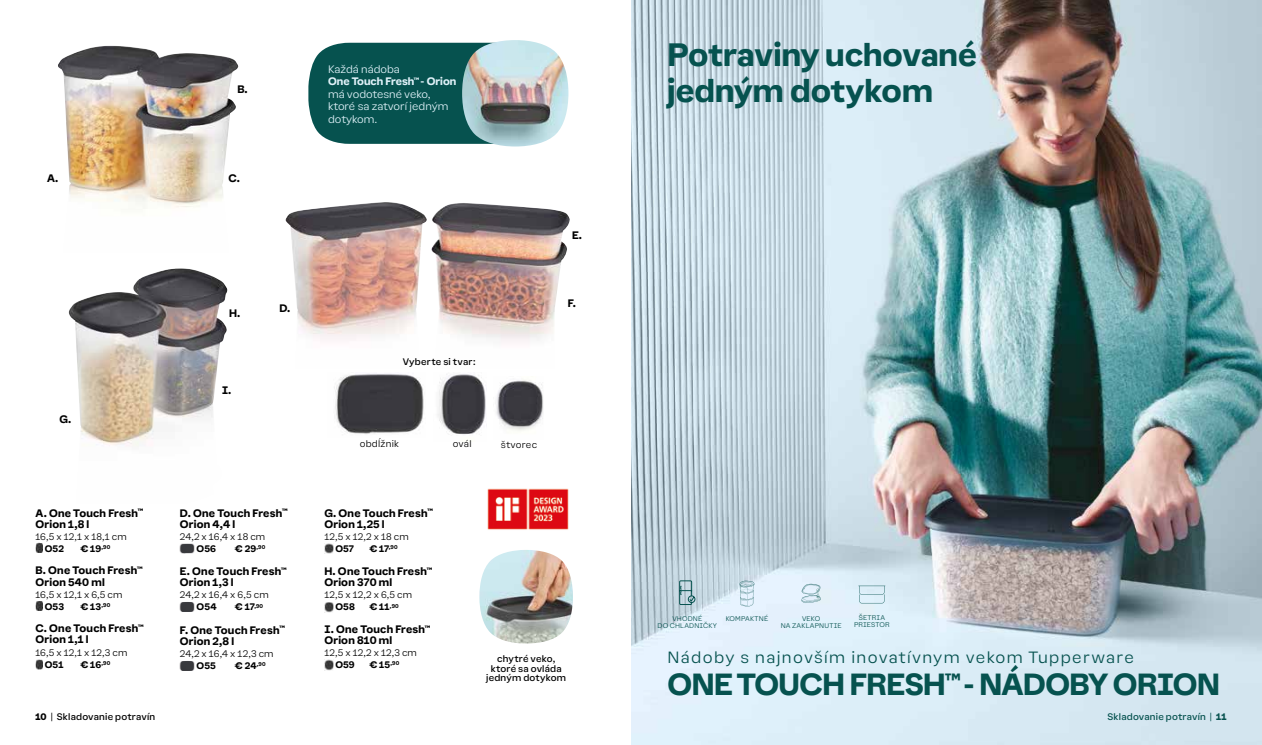
<style>
.page{position:relative;width:1262px;height:745px;background:#fff}
.page>*{position:absolute;margin:0;border:0;box-sizing:border-box;transform-origin:0 0}
.t1{font:700 29.75px/36.2px "Earl Sans";color:#06524f}
.t2{font:700 28.12px "Earl Sans";letter-spacing:-.02em;color:#06524f}
.t3{font:300 15px "Earl Sans";letter-spacing:.09em;color:#06524f}
.t4{font:700 10px/11.2px "Earl Sans";letter-spacing:.02em;color:#000}
.t5{font:300 10px/12.5px "Earl Sans";color:#dff1f8}
.t6{font:300 8.75px "Earl Sans";letter-spacing:.025em;color:#000}
.t7{font:700 8.75px "Earl Sans";letter-spacing:.015em;color:#000}
.t8{font:8.75px/9.5px "Earl Sans";letter-spacing:.025em;color:#000;text-align:center}
.t9{font:8.75px "Earl Sans";letter-spacing:.025em;color:#06524f}
.t10{font:300 6.25px/7.5px "Earl Sans";letter-spacing:.025em;color:#06524f;text-align:center}
.s1{font-weight:700}
.s2{font-weight:900}
</style>
<div class="page">
<img style="left:631px;top:0;width:630px;height:744px">
<img style="left:58px;top:46px;width:180px;height:163px">
<img style="left:285px;top:202px;width:284px;height:140px">
<img style="left:479px;top:550px;width:94px;height:93px">
<img style="left:69px;top:268px;width:158px;height:179px">
<img style="left:334px;top:373px;width:90px;height:61px">
<img style="left:437px;top:374px;width:49px;height:61px">
<img style="left:495px;top:380px;width:48px;height:51px">
<div style="left:308px;top:43px;width:154px;height:101px;background:#06524f"></div>
<img style="left:462px;top:40px;width:106px;height:106px">
<svg style="left:35px;top:542px;width:8px;height:10px"></svg>
<svg style="left:35px;top:601px;width:8px;height:9px"></svg>
<svg style="left:35px;top:659px;width:8px;height:9px"></svg>
<img style="left:180px;top:543px;width:15px;height:10px">
<img style="left:180px;top:602px;width:15px;height:9px">
<img style="left:180px;top:661px;width:15px;height:9px">
<svg style="left:324px;top:543px;width:9px;height:10px"></svg>
<svg style="left:324px;top:602px;width:9px;height:10px"></svg>
<svg style="left:324px;top:659px;width:9px;height:10px"></svg>
<img style="left:487px;top:488px;width:82px;height:42px">
<svg style="left:739px;top:580px;width:15px;height:26px"></svg>
<svg style="left:801px;top:583px;width:19px;height:19px"></svg>
<svg style="left:679px;top:580px;width:16px;height:24px"></svg>
<svg style="left:858px;top:585px;width:27px;height:18px"></svg>
<p class="t4" style="left:237px;top:82px;width:12px">B.</p>
<p class="t4" style="left:47px;top:171px;width:13px">A.</p>
<p class="t4" style="left:229px;top:171px;width:13px">C.</p>
<p class="t4" style="left:60px;top:412px;width:13px">G.</p>
<p class="t4" style="left:229px;top:306px;width:13px">H.</p>
<p class="t4" style="left:222px;top:383px;width:11px">I.</p>
<p class="t4" style="left:279px;top:301px;width:12px">D.</p>
<p class="t4" style="left:35px;top:506px;width:109px">A. One Touch Fresh<sup>™<br></sup>Orion 1,8 l</p>
<p class="t6" style="left:35px;top:529px;width:93px">16,5 x 12,1 x 18,1 cm</p>
<p class="t7" style="left:45px;top:540px;width:21px">O52</p>
<p class="t7" style="left:80px;top:540px;width:31px">€ 19<sup>,90</sup></p>
<p class="t4" style="left:35px;top:563px;width:109px">B. One Touch Fresh<sup>™<br></sup>Orion 540 ml</p>
<p class="t6" style="left:35px;top:586px;width:89px">16,5 x 12,1 x 6,5 cm</p>
<p class="t7" style="left:45px;top:598px;width:21px">O53</p>
<p class="t7" style="left:80px;top:598px;width:31px">€ 13<sup>,90</sup></p>
<p class="t4" style="left:35px;top:621px;width:110px">C. One Touch Fresh<sup>™<br></sup>Orion 1,1 l</p>
<p class="t6" style="left:35px;top:644px;width:93px">16,5 x 12,1 x 12,3 cm</p>
<p class="t7" style="left:45px;top:656px;width:20px">O51</p>
<p class="t7" style="left:80px;top:656px;width:31px">€ 16<sup>,90</sup></p>
<p class="t4" style="left:180px;top:506px;width:109px">D. One Touch Fresh<sup>™<br></sup>Orion 4,4 l</p>
<p class="t6" style="left:180px;top:529px;width:87px">24,2 x 16,4 x 18 cm</p>
<p class="t7" style="left:197px;top:540px;width:21px">O56</p>
<p class="t7" style="left:235px;top:540px;width:32px">€ 29<sup>,90</sup></p>
<p class="t4" style="left:180px;top:564px;width:108px">E. One Touch Fresh<sup>™<br></sup>Orion 1,3 l</p>
<p class="t6" style="left:180px;top:587px;width:90px">24,2 x 16,4 x 6,5 cm</p>
<p class="t7" style="left:197px;top:599px;width:22px">O54</p>
<p class="t7" style="left:235px;top:599px;width:30px">€ 17<sup>,90</sup></p>
<p class="t4" style="left:180px;top:623px;width:106px">F. One Touch Fresh<sup>™<br></sup>Orion 2,8 l</p>
<p class="t6" style="left:180px;top:646px;width:95px">24,2 x 16,4 x 12,3 cm</p>
<p class="t7" style="left:197px;top:657px;width:21px">O55</p>
<p class="t7" style="left:235px;top:657px;width:32px">€ 24<sup>,90</sup></p>
<p class="t5" style="left:328px;top:62px;width:130px">Každá nádoba<br><span class="s1">One Touch Fresh</span><sup>™</sup> <span class="s1">- Orion </span>má vodotesné veko, ktoré sa zatvorí jedným dotykom.</p>
<p class="t8" style="left:403px;top:356px;width:75px">Vyberte si tvar:</p>
<p class="t6" style="left:360px;top:436px;width:41px">obdĺžnik</p>
<p class="t6" style="left:453px;top:436px;width:20px">ovál</p>
<p class="t6" style="left:501px;top:437px;width:38px">štvorec</p>
<p class="t4" style="left:572px;top:229px;width:11px">E.</p>
<p class="t4" style="left:568px;top:296px;width:10px">F.</p>
<h1 class="t1" style="left:667px;top:34px;width:311px">Potraviny uchované jedným dotykom</h1>
<p class="t4" style="left:324px;top:506px;width:110px">G. One Touch Fresh<sup>™<br></sup>Orion 1,25 l</p>
<p class="t6" style="left:324px;top:529px;width:86px">12,5 x 12,2 x 18 cm</p>
<p class="t7" style="left:335px;top:540px;width:20px">O57</p>
<p class="t7" style="left:369px;top:540px;width:30px">€ 17<sup>,90</sup></p>
<p class="t4" style="left:324px;top:564px;width:109px">H. One Touch Fresh<sup>™<br></sup>Orion 370 ml</p>
<p class="t6" style="left:324px;top:587px;width:89px">12,5 x 12,2 x 6,5 cm</p>
<p class="t7" style="left:335px;top:599px;width:21px">O58</p>
<p class="t7" style="left:369px;top:599px;width:31px">€ 11<sup>,90</sup></p>
<p class="t4" style="left:324px;top:622px;width:108px">I. One Touch Fresh<sup>™<br></sup>Orion 810 ml</p>
<p class="t6" style="left:324px;top:645px;width:94px">12,5 x 12,2 x 12,3 cm</p>
<p class="t7" style="left:335px;top:657px;width:21px">O59</p>
<p class="t7" style="left:369px;top:657px;width:31px">€ 15<sup>,90</sup></p>
<p class="t10" style="left:657px;top:614px;width:61px">VHODNÉ<br>DO CHLADNIČKY</p>
<p class="t10" style="left:854px;top:612px;width:37px">ŠETRIA<br>PRIESTOR</p>
<p class="t10" style="left:725px;top:614px;width:44px">KOMPAKTNÉ</p>
<p class="t10" style="left:780px;top:614px;width:62px">VEKO<br>NA ZAKLAPNUTIE</p>
<p class="t8" style="left:497px;top:652px;width:60px">chytré veko,</p>
<h3 class="t3" style="left:667px;top:644px;width:468px">Nádoby s najnovším inovatívnym vekom Tupperware</h3>
<p class="t8" style="left:486px;top:662px;width:81px">ktoré sa ovláda jedným dotykom</p>
<h2 class="t2" style="left:667px;top:659px;width:554px">ONE TOUCH FRESH<sup>™</sup> - NÁDOBY ORION</h2>
<p class="t8" style="left:35px;top:711px;width:121px"><span class="s2">10</span> | Skladovanie potravín</p>
<p class="t9" style="left:1107px;top:709px;width:120px">Skladovanie potravín | <span class="s2">11</span></p>
</div>
